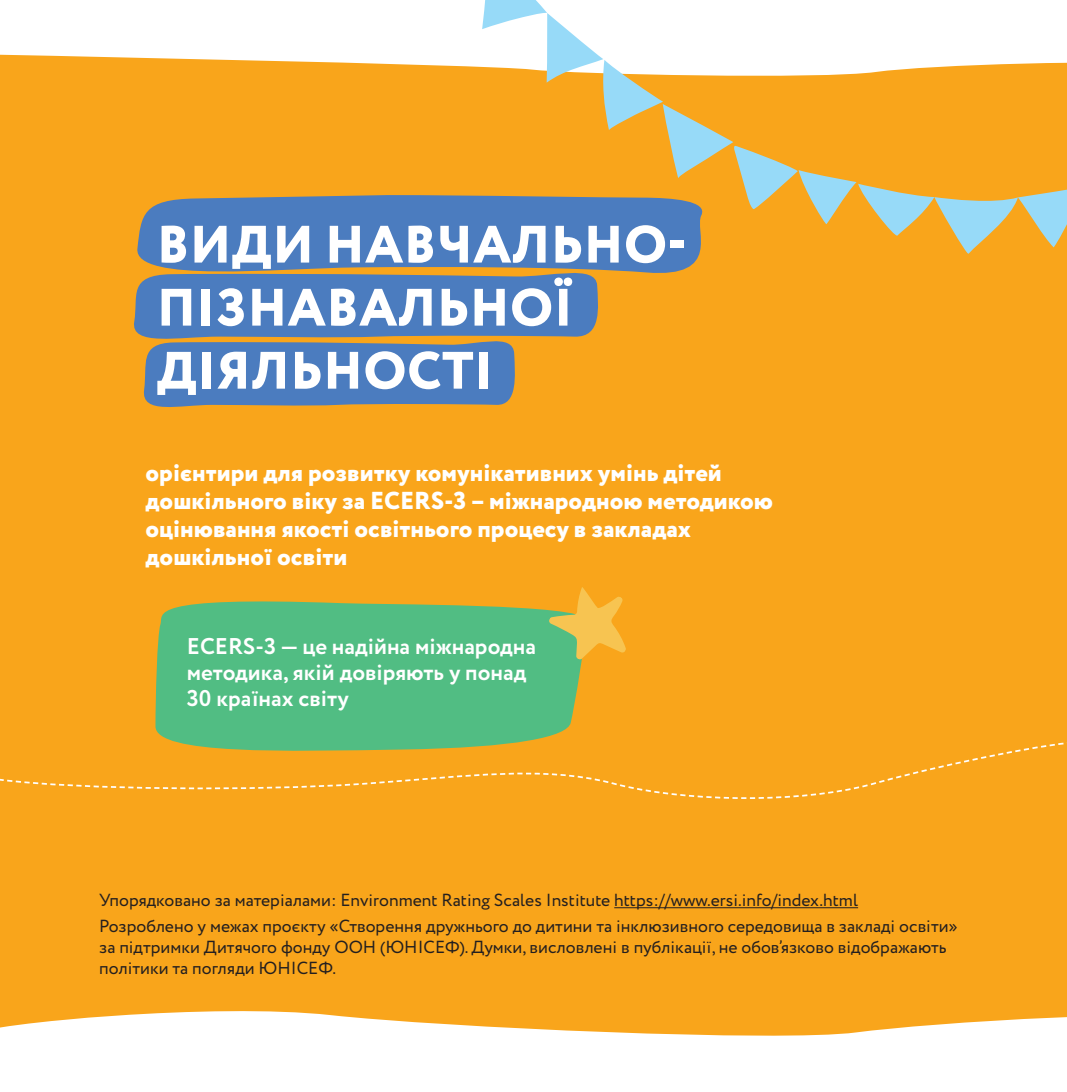
<style>
.page{position:relative;width:1067px;height:1092px;background:#fff}
.page>*{position:absolute;margin:0;border:0;box-sizing:border-box;transform-origin:0 0}
.t1{font:800 52.5px/63px "Circe";letter-spacing:.01em;color:#fff}
.t2{font:800 24.5px/28px "Circe";color:#fff}
.t3{font:700 22.75px/26.2px "Circe";color:#fff}
.t4{font:17.5px/25.9px "Circe";color:#231f20}
</style>
<div class="page">
<div style="left:0;top:25px;width:1067px;height:1042px;background:#f9a51b"></div>
<svg style="left:0;top:25px;width:482px;height:42px;background:#fef0da"></svg>
<svg style="left:0;top:1011px;width:1067px;height:56px;fill:#fff"></svg>
<svg style="left:482px;top:0;width:585px;height:254px"></svg>
<svg style="left:69px;top:786px;width:272px;height:4px"></svg>
<svg style="left:620px;top:786px;width:248px;height:13px"></svg>
<svg style="left:0;top:742px;width:1067px;height:44px"></svg>
<svg style="left:134px;top:283px;width:464px;height:124px"></svg>
<svg style="left:137px;top:195px;width:586px;height:88px;background:#6582a5"></svg>
<svg style="left:142px;top:601px;width:445px;height:154px;background:#66b975"></svg>
<svg style="left:548px;top:587px;width:78px;height:73px"></svg>
<hr style="left:614px;top:907px;width:244px;height:1px;background:#231f20">
<h1 class="t1" style="left:157px;top:216px;width:531px">Види навчально&shy;пізнавальної діяльності</h1>
<h2 class="t2" style="left:146px;top:460px;width:629px">орієнтири для розвитку комунікативних умінь дітей дошкільного віку за ECERS-3 – міжнародною методикою оцінювання якості освітнього процесу в закладах дошкільної освіти</h2>
<h3 class="t3" style="left:187px;top:634px;width:350px">ECERS-3 — це надійна міжнародна методика, якій довіряють у понад<br>30 країнах світу</h3>
<p class="t4" style="left:99px;top:887px;width:860px">Упорядковано за матеріалами: Environment Rating Scales Institute https://www.ersi.info/index.html<br>Розроблено у межах проєкту «Створення дружнього до дитини та інклюзивного середовища в закладі освіти»</p>
<p class="t4" style="left:99px;top:937px;width:848px;line-height:21px">за підтримки Дитячого фонду ООН (ЮНІСЕФ). Думки, висловлені в публікації, не обов’язково відображають політики та погляди ЮНІСЕФ.</p>
</div>
